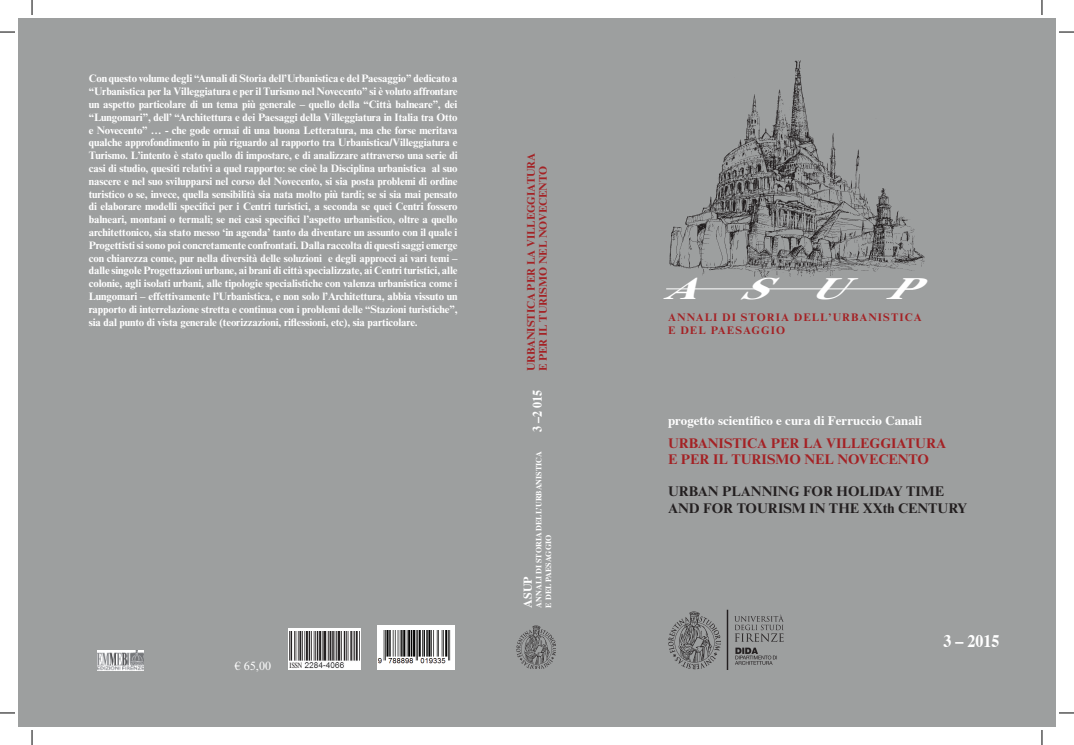
<style>
.page{position:relative;width:1074px;height:745px;background:#fff}
.page>*{position:absolute;margin:0;border:0;box-sizing:border-box;transform-origin:0 0}
.t1{font:italic 700 31px "Times";color:#fff;scale:1.5 1}
.t2{font:700 17.6px "Times";color:#fff;scale:.91 1}
.t3{font:700 14px "Times New Roman MT Std";color:#231f20}
.t4{font:700 14px/16px "Times New Roman MT Std";color:#a42225}
.t5{font:700 13.2px "Times";color:#fff;scale:.91 1}
.t6{font:700 13px "Times";color:#fff}
.t7{font:12px "Times New Roman MT Std";color:#fff}
.t8{font:700 12px "Times";color:#fff}
.t9{font:700 11px/12px "Times New Roman MT Std";color:#a42225}
.t10{font:700 11px/13.4px "Times New Roman MT Std";letter-spacing:.1em;color:#a42225}
.t11{font:700 10.8px/12.8px "Times New Roman MT Std";letter-spacing:-.01em;color:#fff;text-align:justify}
.t12{font:700 8px/9.6px "Times";color:#fff}
.t13{font:condensed 7.7px "Times New Roman MT Std";color:#231f20;scale:.91 1}
</style>
<div class="page">
<div style="left:18px;top:18px;width:1037px;height:708px;background:#9d9f9f"></div>
<img style="left:97px;top:650px;width:47px;height:20px">
<div style="left:288px;top:627px;width:72px;height:42px;background:#fff"></div>
<img style="left:289px;top:631px;width:69px;height:38px">
<div style="left:289px;top:661px;width:14px;height:8px;background:#fff"></div>
<img style="left:669px;top:60px;width:256px;height:218px">
<hr style="left:666px;top:288px;width:246px;height:1px;background:#fff">
<img style="left:668px;top:609px;width:116px;height:60px">
<img style="left:516px;top:625px;width:40px;height:44px">
<div style="left:377px;top:625px;width:78px;height:44px;background:#fff"></div>
<img style="left:377px;top:630px;width:74px;height:34px">
<svg style="left:0;top:31px;width:15px;height:2px"></svg>
<svg style="left:1059px;top:31px;width:14px;height:2px"></svg>
<svg style="left:0;top:712px;width:15px;height:1px"></svg>
<svg style="left:1059px;top:712px;width:14px;height:1px"></svg>
<svg style="left:31px;top:0;width:2px;height:15px"></svg>
<svg style="left:31px;top:730px;width:2px;height:14px"></svg>
<svg style="left:1041px;top:0;width:1px;height:15px"></svg>
<svg style="left:1041px;top:730px;width:1px;height:14px"></svg>
<p class="t11" style="left:89px;top:72px;width:370px">Con questo volume degli “Annali di Storia dell’Urbanistica e del Paesaggio” dedicato a “Urbanistica per la Villeggiatura e per il Turismo nel Novecento” si è voluto affrontare un aspetto particolare di un tema più generale – quello della “Città balneare”, dei “Lungomari”, dell’ “Architettura e dei Paesaggi della Villeggiatura in Italia tra Otto e Novecento” … - che gode ormai di una buona Letteratura, ma che forse meritava qualche approfondimento in più riguardo al rapporto tra Urbanistica/Villeggiatura e Turismo. L’intento è stato quello di impostare, e di analizzare attraverso una serie di casi di studio, quesiti relativi a quel rapporto: se cioè la Disciplina urbanistica al suo nascere e nel suo svilupparsi nel corso del Novecento, si sia posta problemi di ordine turistico o se, invece, quella sensibilità sia nata molto più tardi; se si sia mai pensato di elaborare modelli specifici per i Centri turistici, a seconda se quei Centri fossero balneari, montani o termali; se nei casi specifici l’aspetto urbanistico, oltre a quello architettonico, sia stato messo ‘in agenda’ tanto da diventare un assunto con il quale i Progettisti si sono poi concretamente confrontati. Dalla raccolta di questi saggi emerge con chiarezza come, pur nella diversità delle soluzioni e degli approcci ai vari temi – dalle singole Progettazioni urbane, ai brani di città specializzate, ai Centri turistici, alle colonie, agli isolati urbani, alle tipologie specialistiche con valenza urbanistica come i Lungomari – effettivamente l’Urbanistica, e non solo l’Architettura, abbia vissuto un rapporto di interrelazione stretta e continua con i problemi delle “Stazioni turistiche”, sia dal punto di vista generale (teorizzazioni, riflessioni, etc), sia particolare.</p>
<p class="t7" style="left:235px;top:658px;width:38px">€ 65,00</p>
<p class="t13" style="left:289px;top:660px;width:16px">ISSN</p>
<p class="t9" style="left:525px;top:371px;width:220px;rotate:-90deg">URBANISTICA PER LA VILLEGGIATURA e per il turismo NEL NOVECENTO</p>
<p class="t5" style="left:524px;top:432px;width:48px;rotate:-90deg">3 –2 015</p>
<p class="t12" style="left:533px;top:607px;width:158px;rotate:-90deg">ANNALI DI STORIA DELL’URBANISTICA<br>E DEL PAESAGGIO</p>
<p class="t8" style="left:516px;top:607px;width:33px;rotate:-90deg">ASUP</p>
<p class="t1" style="left:662px;top:259px;width:46px">ASUP</p>
<p class="t10" style="left:668px;top:310px;width:255px">ANNALI DI STORIA DELL’URBANISTICA<br>E DEL PAESAGGIO</p>
<p class="t6" style="left:668px;top:408px;width:255px">progetto scientifico e cura di Ferruccio Canali</p>
<p class="t4" style="left:668px;top:435px;width:279px">URBANISTICA PER LA VILLEGGIATURA e per</p>
<p class="t4" style="left:713px;top:451px;width:28px">il turis</p>
<p class="t4" style="left:775px;top:451px;width:154px">mo NEL NOVECENTO</p>
<p class="t3" style="left:668px;top:483px;width:22px">Urban</p>
<p class="t3" style="left:722px;top:483px;width:20px">Planning</p>
<p class="t3" style="left:802px;top:483px;width:139px">for holiday time</p>
<p class="t3" style="left:668px;top:499px;width:99px">and for Touris</p>
<p class="t3" style="left:791px;top:499px;width:117px">m in the XXth centur</p>
<p class="t3" style="left:956px;top:499px;width:12px">y</p>
<p class="t2" style="left:943px;top:623px;width:63px">3 – 2015</p>
</div>
